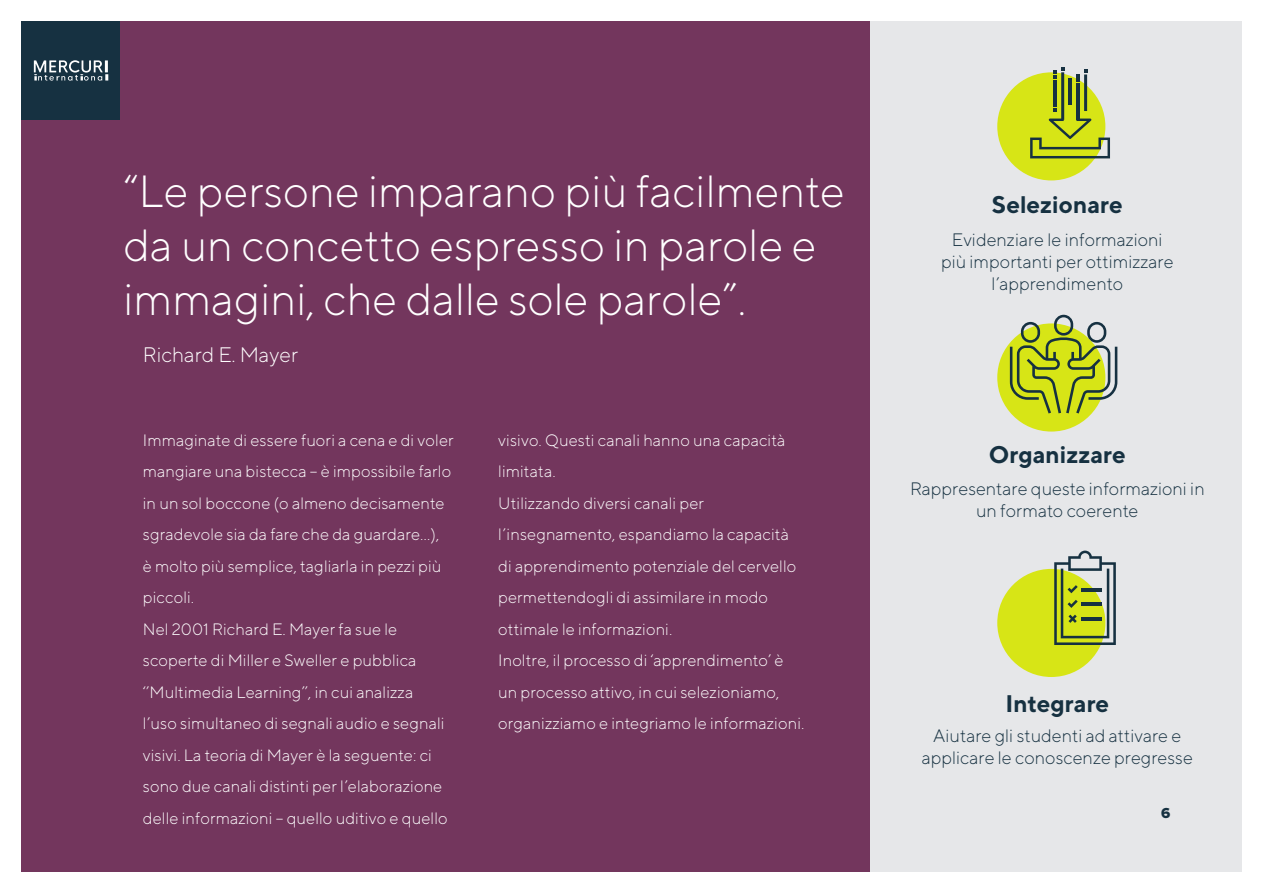
<style>
.page{position:relative;width:1263px;height:893px;background:#fff}
.page>*{position:absolute;margin:0;border:0;box-sizing:border-box;transform-origin:0 0}
.t1{font:300 45px/54px "TT Norms";color:#fff}
.t2{font:700 24px "TT Norms";color:#163141}
.t3{font:300 21px "TT Norms";color:#fff}
.t4{font:300 18px/21.6px "TT Norms";color:#163141;text-align:center}
.t5{font:300 16.5px/31.5px "TT Norms";letter-spacing:.005em;color:#fff}
.t6{font:15px "Proxima Nova Extrabld";color:#163141}
</style>
<div class="page">
<div style="left:21px;top:21px;width:1221px;height:851px;background:#73365d"></div>
<div style="left:21px;top:21px;width:98px;height:98px;background:#163141"></div>
<svg style="left:34px;top:60px;width:74px;height:21px"></svg>
<div style="left:871px;top:21px;width:371px;height:851px;background:#e6e7e9"></div>
<div style="left:997px;top:72px;width:108px;height:108px;background:#d7e516;border-radius:50%"></div>
<hr style="left:1076px;top:83px;width:3px;height:37px;background:#163141">
<hr style="left:1061px;top:72px;width:3px;height:48px;background:#163141">
<hr style="left:1069px;top:78px;width:3px;height:26px;background:#163141">
<hr style="left:1084px;top:74px;width:3px;height:37px;background:#163141">
<hr style="left:1053px;top:80px;width:3px;height:26px;background:#163141">
<svg style="left:1053px;top:68px;width:11px;height:10px"></svg>
<svg style="left:1076px;top:70px;width:11px;height:11px"></svg>
<svg style="left:1030px;top:119px;width:80px;height:39px"></svg>
<div style="left:997px;top:323px;width:108px;height:109px;background:#d7e516;border-radius:50%"></div>
<svg style="left:1010px;top:315px;width:107px;height:98px"></svg>
<div style="left:997px;top:569px;width:108px;height:108px;background:#d7e516;border-radius:50%"></div>
<svg style="left:1054px;top:551px;width:62px;height:94px"></svg>
<p class="t1" style="left:124px;top:163px;width:723px">“Le persone imparano più facilmente da un concetto espresso in parole e immagini, che dalle sole parole”.</p>
<p class="t3" style="left:143px;top:342px;width:157px">Richard E. Mayer</p>
<p class="t5" style="left:143px;top:424px;width:312px">Immaginate di essere fuori a cena e di voler mangiare una bistecca – è impossibile farlo in un sol boccone (o almeno decisamente sgradevole sia da fare che da guardare…),<br>è molto più semplice, tagliarla in pezzi più piccoli.</p>
<p class="t5" style="left:143px;top:613px;width:306px">Nel 2001 Richard E. Mayer fa sue le scoperte di Miller e Sweller e pubblica ‘’Multimedia Learning’’, in cui analizza l’uso simultaneo di segnali audio e segnali visivi. La teoria di Mayer è la seguente: ci sono due canali distinti per l’elaborazione delle informazioni – quello uditivo e quello</p>
<p class="t5" style="left:498px;top:424px;width:289px">visivo. Questi canali hanno una capacità limitata.</p>
<p class="t5" style="left:498px;top:487px;width:300px">Utilizzando diversi canali per l’insegnamento, espandiamo la capacità di apprendimento potenziale del cervello permettendogli di assimilare in modo ottimale le informazioni.</p>
<p class="t5" style="left:498px;top:644px;width:308px">Inoltre, il processo di ‘apprendimento’ è un processo attivo, in cui selezioniamo, organizziamo e integriamo le informazioni.</p>
<p class="t2" style="left:992px;top:190px;width:132px">Selezionare</p>
<p class="t4" style="left:941px;top:229px;width:234px">Evidenziare le informazioni più importanti per ottimizzare l’apprendimento</p>
<p class="t2" style="left:989px;top:440px;width:139px">Organizzare</p>
<p class="t4" style="left:910px;top:478px;width:296px">Rappresentare queste informazioni in un formato coerente</p>
<p class="t2" style="left:1005px;top:688px;width:105px">Integrare</p>
<p class="t4" style="left:922px;top:724px;width:273px">Aiutare gli studenti ad attivare e applicare le conoscenze pregresse</p>
<p class="t6" style="left:1161px;top:806px;width:11px">6</p>
</div>
